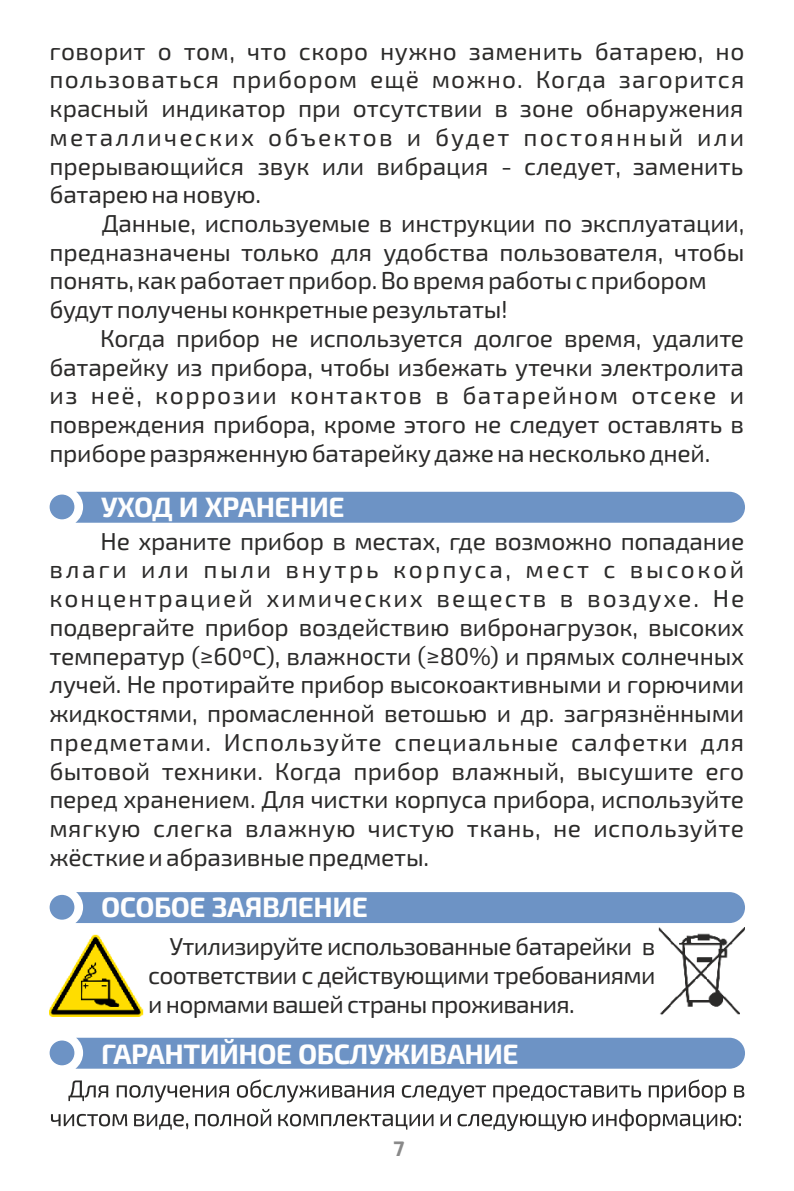
<style>
.page{position:relative;width:794px;height:1191px;background:#fff}
.page>*{position:absolute;margin:0;border:0;box-sizing:border-box;transform-origin:0 0}
.t1{font:700 28px "Exo 2.0";letter-spacing:-.02em;color:#fefefe}
.t2{font:24.5px/28.7px "Exo 2.0";letter-spacing:-.01em;color:#2b2a29;text-align:justify}
.t3{font:700 21px "Exo 2.0";color:#898989}
</style>
<div class="page">
<div style="left:50px;top:1037px;width:695px;height:31px;background:#6d93c5"></div>
<div style="left:50px;top:892px;width:695px;height:31px;background:#6d93c5"></div>
<div style="left:50px;top:492px;width:695px;height:31px;background:#6d93c5"></div>
<img style="left:659px;top:927px;width:85px;height:88px">
<img style="left:50px;top:934px;width:94px;height:82px">
<svg style="left:51px;top:1079px;width:693px;height:52px"></svg>
<p class="t2" style="left:50px;top:39px;width:696px">говорит о том, что скоро нужно заменить батарею, но пользоваться прибором ещё можно. Когда загорится красный индикатор при отсутствии в зоне обнаружения металлических объектов и будет постоянный или прерывающийся звук или вибрация - следует, заменить батарею на новую.</p>
<p class="t2" style="left:49px;top:211px;width:696px;text-align:left;text-indent:52px">Данные, используемые в инструкции по эксплуатации, предназначены только для удобства пользователя, чтобы понять, как работает прибор. Во время работы с прибором будут получены конкретные результаты!</p>
<p class="t2" style="left:49px;top:326px;width:696px;text-indent:51px">Когда прибор не используется долгое время, удалите батарейку из прибора, чтобы избежать утечки электролита из неё, коррозии контактов в батарейном отсеке и повреждения прибора, кроме этого не следует оставлять в приборе разряженную батарейку даже на несколько дней.</p>
<p class="t1" style="left:101px;top:498px;width:245px">УХОД И ХРАНЕНИЕ</p>
<p class="t2" style="left:49px;top:529px;width:696px;text-indent:51px">Не храните прибор в местах, где возможно попадание влаги или пыли внутрь корпуса, мест с высокой концентрацией химических веществ в воздухе. Не подвергайте прибор воздействию вибронагрузок, высоких температур (≥60ºС), влажности (≥80%) и прямых солнечных лучей. Не протирайте прибор высокоактивными и горючими жидкостями, промасленной ветошью и др. загрязнёнными предметами. Используйте специальные салфетки для бытовой техники. Когда прибор влажный, высушите его перед хранением. Для чистки корпуса прибора, используйте мягкую слегка влажную чистую ткань, не используйте жёсткие и абразивные предметы.</p>
<p class="t1" style="left:101px;top:897px;width:268px">ОСОБОЕ ЗАЯВЛЕНИЕ</p>
<p class="t2" style="left:148px;top:935px;width:509px;text-indent:21px">Утилизируйте использованные батарейки в соответствии с действующими требованиями и нормами вашей страны проживания.</p>
<p class="t1" style="left:101px;top:1044px;width:419px">ГАРАНТИЙНОЕ ОБСЛУЖИВАНИЕ</p>
<p class="t3" style="left:393px;top:1141px;width:13px">7</p>
</div>
